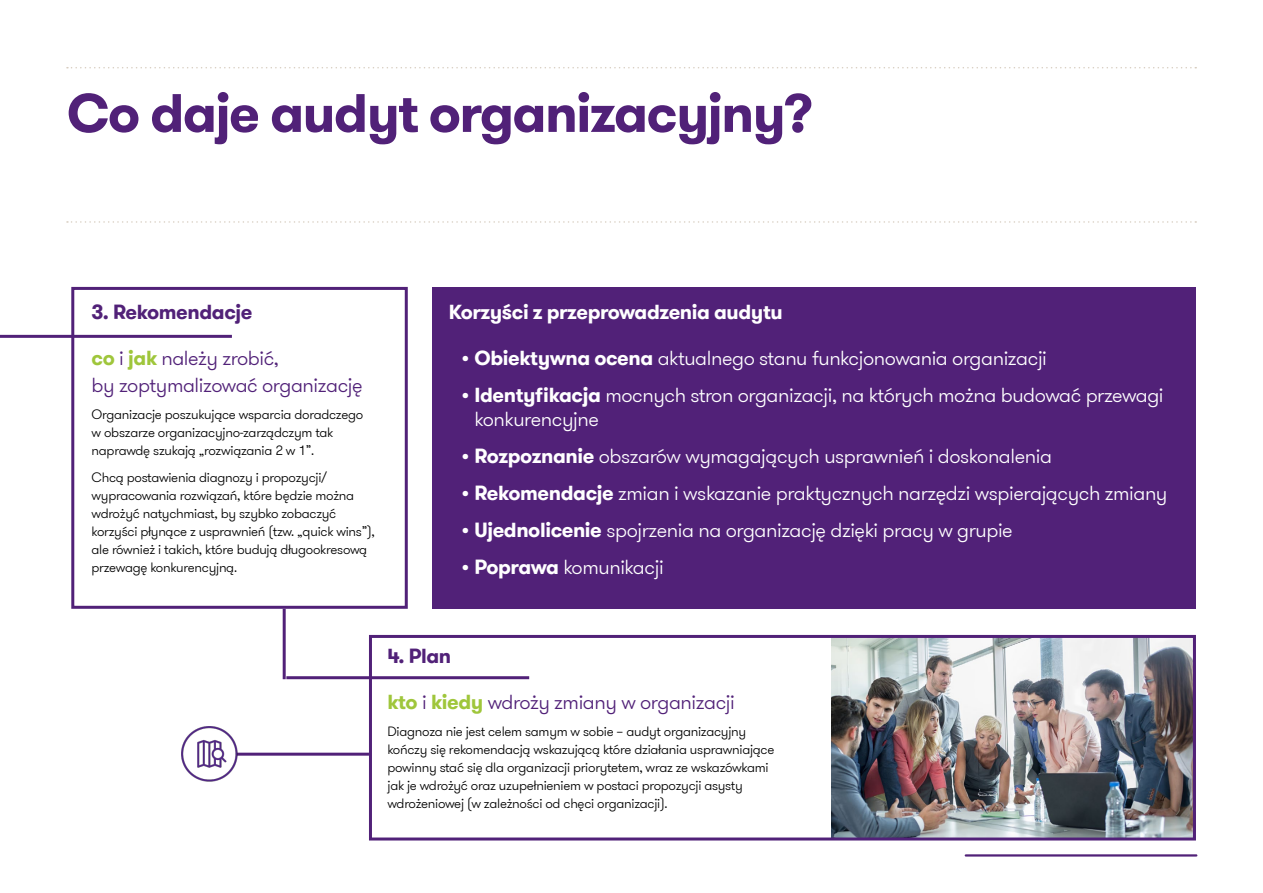
<style>
.page{position:relative;width:1263px;height:893px;background:#fff}
.page>*{position:absolute;margin:0;border:0;box-sizing:border-box;transform-origin:0 0}
.t1{font:700 54px "GT Walsheim Pro";letter-spacing:-.03em;color:#512178}
.t2{font:300 20.25px/24.3px "GT Walsheim Pro";letter-spacing:-.02em;color:#fff}
.t3{font:300 20.25px/27px "GT Walsheim Pro";letter-spacing:-.02em;color:#512178}
.t4{font:700 20.25px "GT Walsheim Pro";letter-spacing:-.02em;color:#fff}
.t5{font:700 20.25px "GT Walsheim Pro";letter-spacing:-.02em;color:#512178}
.t6{font:300 13.5px/18px "GT Walsheim Pro";letter-spacing:-.02em;color:#000}
.s1{font-weight:700;color:#9fc63b}
.s2{font-weight:700}
</style>
<div class="page">
<svg style="left:67px;top:221px;width:1129px;height:2px"></svg>
<svg style="left:67px;top:67px;width:1129px;height:1px"></svg>
<div style="left:432px;top:287px;width:764px;height:322px;background:#512178"></div>
<img style="left:831px;top:639px;width:361px;height:197px">
<hr style="left:0;top:335px;width:232px;height:3px;background:#512178">
<hr style="left:286px;top:676px;width:243px;height:3px;background:#512178">
<hr style="left:283px;top:609px;width:3px;height:70px;background:#512178">
<div style="left:71px;top:287px;width:337px;height:322px;border:3px solid #512178"></div>
<div style="left:369px;top:635px;width:827px;height:205px;border:3px solid #512178"></div>
<hr style="left:236px;top:753px;width:133px;height:3px;background:#512178">
<img style="left:181px;top:726px;width:57px;height:56px">
<hr style="left:966px;top:854px;width:230px;height:3px;background:#512178">
<h1 class="t1" style="left:67px;top:78px;width:748px">Co daje audyt organizacyjny?</h1>
<h2 class="t5" style="left:92px;top:299px;width:162px">3. Rekomendacje</h2>
<h2 class="t3" style="left:92px;top:345px;width:272px"><span class="s1">co</span> i <span class="s1">jak</span> należy zrobić,<br>by zoptymalizować organizację</h2>
<p class="t6" style="left:92px;top:405px;width:273px">Organizacje poszukujące wsparcia doradczego w obszarze organizacyjno-zarządczym tak naprawdę szukają „rozwiązania 2 w 1”.</p>
<p class="t6" style="left:92px;top:468px;width:285px">Chcą postawienia diagnozy i propozycji/ wypracowania rozwiązań, które będzie można wdrożyć natychmiast, by szybko zobaczyć korzyści płynące z usprawnień (tzw. „quick wins”), ale również i takich, które budują długookresową przewagę konkurencyjną.</p>
<h2 class="t4" style="left:449px;top:299px;width:335px">Korzyści z przeprowadzenia audytu</h2>
<h2 class="t2" style="left:462px;top:346px;width:587px"><span class="s2">• Obiektywna ocena</span> aktualnego stanu funkcjonowania organizacji</h2>
<h2 class="t2" style="left:474px;top:383px;width:691px;text-indent:-13px"><span class="s2">• Identyfikacja</span> mocnych stron organizacji, na których można budować przewagi konkurencyjne</h2>
<h2 class="t2" style="left:462px;top:444px;width:592px"><span class="s2">• Rozpoznanie</span> obszarów wymagających usprawnień i doskonalenia</h2>
<h2 class="t2" style="left:462px;top:481px;width:707px"><span class="s2">• Rekomendacje</span> zmian i wskazanie praktycznych narzędzi wspierających zmiany</h2>
<h2 class="t2" style="left:462px;top:518px;width:553px"><span class="s2">• Ujednolicenie</span> spojrzenia na organizację dzięki pracy w grupie</h2>
<h2 class="t2" style="left:462px;top:556px;width:203px"><span class="s2">• Poprawa</span> komunikacji</h2>
<h2 class="t5" style="left:387px;top:643px;width:65px">4. Plan</h2>
<h2 class="t3" style="left:387px;top:689px;width:349px"><span class="s1">kto</span> i <span class="s1">kiedy</span> wdroży zmiany w organizacji</h2>
<p class="t6" style="left:387px;top:722px;width:388px">Diagnoza nie jest celem samym w sobie – audyt organizacyjny kończy się rekomendacją wskazującą które działania usprawniające powinny stać się dla organizacji priorytetem, wraz ze wskazówkami jak je wdrożyć oraz uzupełnieniem w postaci propozycji asysty wdrożeniowej (w zależności od chęci organizacji).</p>
</div>
